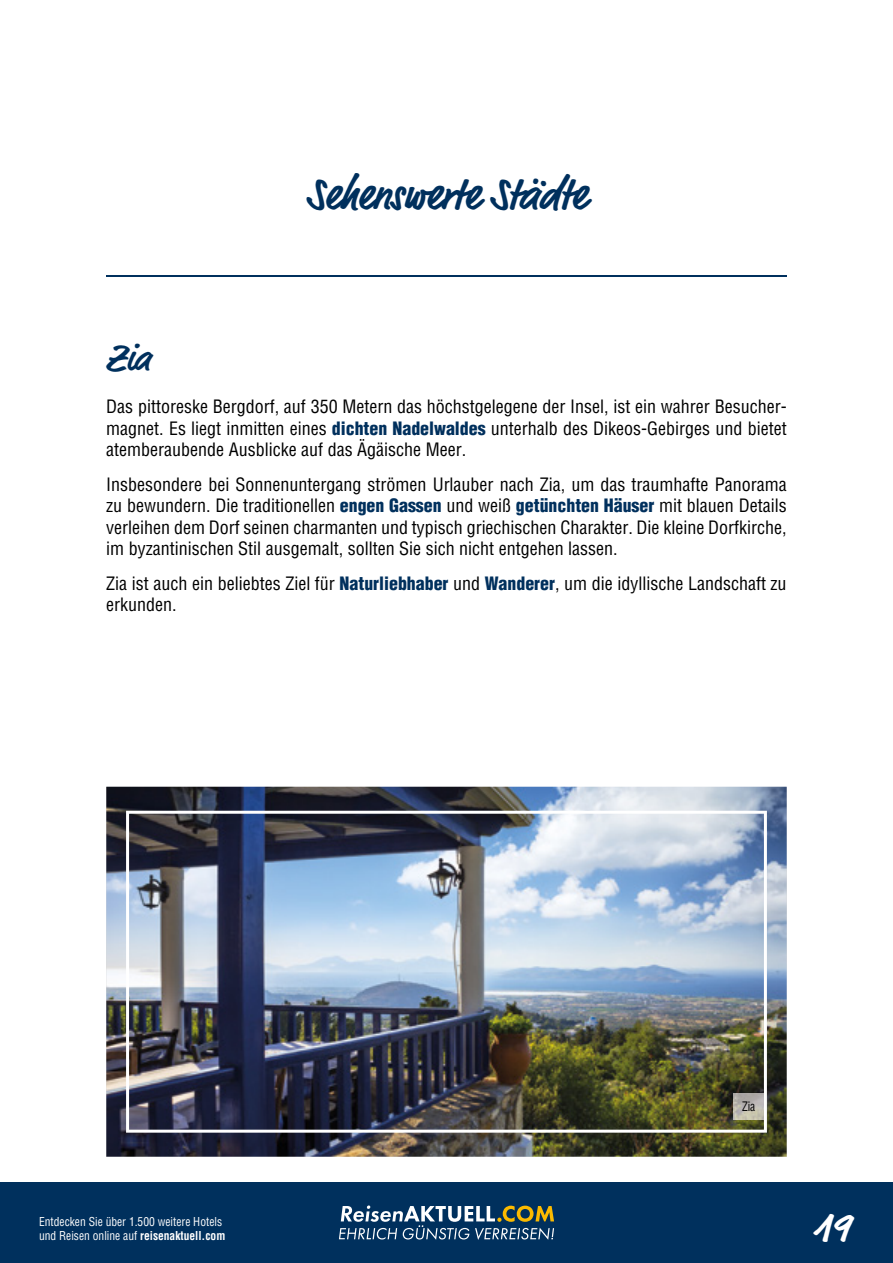
<style>
.page{position:relative;width:893px;height:1263px;background:#fff}
.page>*{position:absolute;margin:0;border:0;box-sizing:border-box;transform-origin:0 0}
.t1{font:700 45px "Market Pro";letter-spacing:-.005em;color:#00305d;scale:.95 1}
.t2{font:700 42px "Market Pro";color:#fff}
.t3{font:700 37.5px "Market Pro";color:#00305d;scale:.95 1}
.t4{font:condensed 18px/21.6px "Helvetica LT Std";color:#000;text-align:justify}
.t5{font:condensed 12.75px "Helvetica LT Std";color:#000;scale:.9 1}
.t6{font:condensed 12px/14.4px "Helvetica LT Std";color:#fff;scale:.96 1}
.s1{font-weight:900;color:#00305d}
.s2{font-weight:700}
</style>
<div class="page">
<hr style="left:106px;top:276px;width:681px;height:1px;background:#00305d">
<div style="left:0;top:1182px;width:893px;height:81px;background:#00305d"></div>
<svg style="left:339px;top:1205px;width:215px;height:35px"></svg>
<img style="left:106px;top:787px;width:681px;height:370px">
<img style="left:126px;top:811px;width:641px;height:322px">
<img style="left:733px;top:1093px;width:31px;height:26px">
<h1 class="t1" style="left:306px;top:163px;width:297px">Sehenswerte Städte</h1>
<h3 class="t3" style="left:106px;top:332px;width:48px">Zia</h3>
<p class="t4" style="left:106px;top:396px;width:682px">Das pittoreske Bergdorf, auf 350 Metern das höchstgelegene der Insel, ist ein wahrer Besucher&shy;magnet. Es liegt inmitten eines <span class="s1">dichten Nadelwaldes</span> unterhalb des Dikeos-Gebirges und bietet atemberaubende Ausblicke auf das Ägäische Meer.</p>
<p class="t4" style="left:106px;top:473px;width:682px">Insbesondere bei Sonnenuntergang strömen Urlauber nach Zia, um das traumhafte Panorama zu bewundern. Die traditionellen <span class="s1">engen Gassen</span> und weiß <span class="s1">getünchten Häuser</span> mit blauen Details verleihen dem Dorf seinen charmanten und typisch griechischen Charakter. Die kleine Dorfkirche, im byzantinischen Stil ausgemalt, sollten Sie sich nicht entgehen lassen.</p>
<p class="t4" style="left:106px;top:572px;width:682px">Zia ist auch ein beliebtes Ziel für <span class="s1">Naturliebhaber</span> und <span class="s1">Wanderer</span>, um die idyllische Landschaft zu erkunden.</p>
<p class="t5" style="left:742px;top:1098px;width:16px">Zia</p>
<p class="t6" style="left:39px;top:1214px;width:195px">Entdecken Sie über 1.500 weitere Hotels und Reisen online auf <span class="s2">reisenaktuell.com</span></p>
<h2 class="t2" style="left:813px;top:1198px;width:39px">19</h2>
</div>
